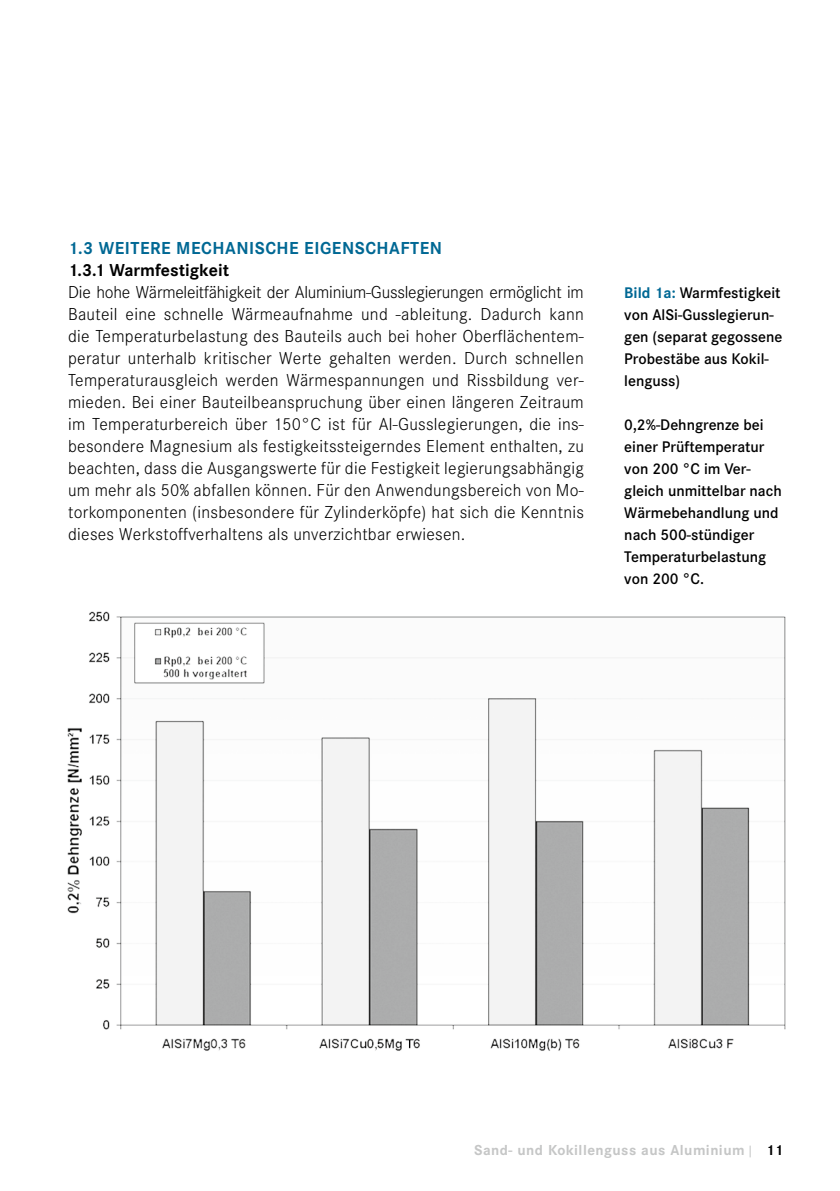
<style>
.page{position:relative;width:840px;height:1191px;background:#fff}
.page>*{position:absolute;margin:0;border:0;box-sizing:border-box;transform-origin:0 0}
.t1{font:300 18px/22px "Corporate S";letter-spacing:.015em;color:#000;text-align:justify}
.t2{font:700 18px "Corporate S";letter-spacing:.03em;color:#006894}
.t3{font:700 18px "Corporate S";color:#000}
.t4{font:600 16px/22px "Corporate S";color:#000}
.t5{font:700 15px "Corporate S";letter-spacing:.03em;color:#c5c6c6}
.s1{font-weight:700;color:#006894}
.s2{font-family:"Corporate E";font-weight:400;font-size:14px}
.s3{color:#000}
</style>
<div class="page">
<img style="left:67px;top:611px;width:719px;height:440px">
<p class="t2" style="left:68px;top:238px;width:375px">1.3 WEITERE MECHANISCHE EIGENSCHAFTEN</p>
<p class="t3" style="left:68px;top:260px;width:162px">1.3.1 Warmfestigkeit</p>
<p class="t1" style="left:68px;top:282px;width:517px">Die hohe Wärmeleitfähigkeit der Aluminium-Gusslegierungen ermöglicht im Bauteil eine schnelle Wärmeaufnahme und -ableitung. Dadurch kann die Temperaturbelastung des Bauteils auch bei hoher Oberflächentem&shy;peratur unterhalb kritischer Werte gehalten werden. Durch schnellen Temperaturausgleich werden Wärmespannungen und Rissbildung ver&shy;mieden. Bei einer Bauteilbeanspruchung über einen längeren Zeitraum im Temperaturbereich über 150°C ist für Al-Gusslegierungen, die ins&shy;besondere Magnesium als festigkeitssteigerndes Element enthalten, zu beachten, dass die Ausgangswerte für die Festigkeit legierungsabhängig um mehr als 50% abfallen können. Für den Anwendungsbereich von Mo&shy;torkomponenten (insbesondere für Zylinderköpfe) hat sich die Kenntnis dieses Werkstoffverhaltens als unverzichtbar erwiesen.</p>
<p class="t4" style="left:624px;top:282px;width:159px"><span class="s1">Bild 1a:</span> Warmfestigkeit von AlSi-Gusslegierun&shy;gen (separat gegossene<br>Probestäbe aus Kokil&shy;lenguss)</p>
<p class="t4" style="left:624px;top:414px;width:159px">0,2%-Dehngrenze bei einer Prüftemperatur von 200 °C im Ver&shy;gleich unmittelbar nach<br>Wärmebehandlung und nach 500-stündiger<br>Temperaturbelastung von 200 °C.</p>
<p class="t5" style="left:474px;top:1141px;width:310px">Sand- und Kokillenguss aus Aluminium <span class="s2">|</span> <span class="s3">11</span></p>
</div>
